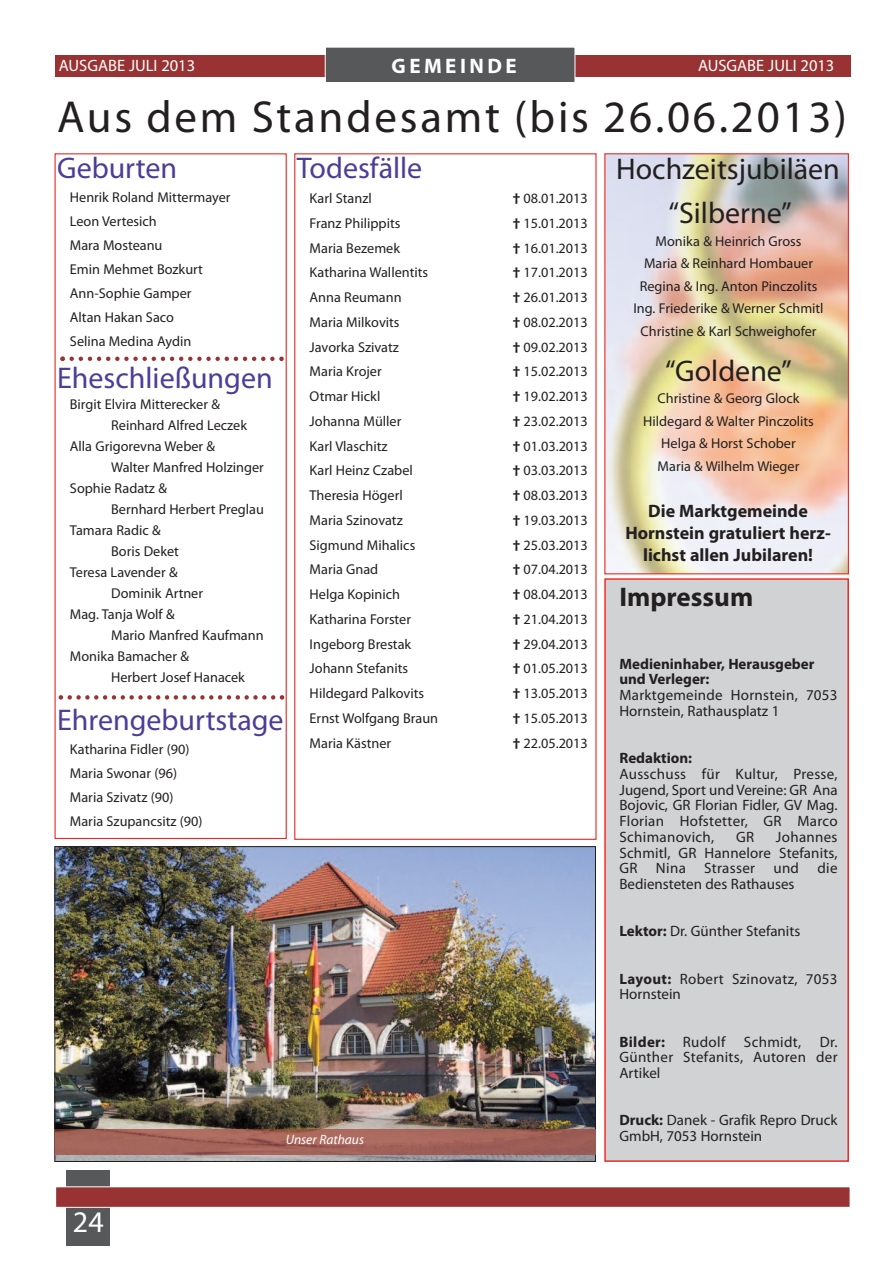
<style>
.page{position:relative;width:893px;height:1263px;background:#fff}
.page>*{position:absolute;margin:0;border:0;box-sizing:border-box;transform-origin:0 0}
.t1{font:45px "Myriad Pro";letter-spacing:.06em;color:#231f20}
.t2{font:30px "Myriad Pro";color:#4d3c98}
.t3{font:30px/44.2px "Myriad Pro";color:#231f20;text-align:center}
.t4{font:30px "Myriad Pro";color:#fff}
.t5{font:700 27px "Myriad Pro";color:#231f20}
.t6{font:700 21px "Myriad Pro";letter-spacing:.165em;color:#fff}
.t7{font:700 18px/21.6px "Myriad Pro";color:#231f20;text-align:center}
.t8{font:16.5px "Myriad Pro";color:#fff}
.t9{font:15px/15.8px "Myriad Pro";letter-spacing:.01em;color:#231f20;text-align:justify}
.t10{font:700 15px/15.8px "Myriad Pro";color:#231f20}
.t11{font:14.25px/24px "Myriad Pro";color:#231f20}
.t12{font:italic 13.5px "Myriad Pro";color:#fff}
.s1{font-weight:700}
</style>
<div class="page">
<div style="left:67px;top:1170px;width:43px;height:76px;background:#57585a"></div>
<div style="left:55px;top:55px;width:795px;height:22px;background:#993233"></div>
<div style="left:56px;top:1187px;width:794px;height:20px;background:#993233"></div>
<div style="left:55px;top:1186px;width:795px;height:22px;border:1px solid #fff"></div>
<div style="left:326px;top:48px;width:249px;height:34px;background:#57585a"></div>
<div style="left:325px;top:47px;width:250px;height:36px;border:1px solid #fff"></div>
<div style="left:55px;top:153px;width:232px;height:686px;border:1px solid #ea2924"></div>
<div style="left:604px;top:153px;width:245px;height:421px;border:1px solid #ea2924"></div>
<div style="left:606px;top:580px;width:241px;height:580px;background:#d1d2d4"></div>
<div style="left:604px;top:578px;width:245px;height:584px;border:2px solid #ea2924"></div>
<img style="left:57px;top:848px;width:537px;height:312px">
<svg style="left:595px;top:1129px;width:1px;height:26px"></svg>
<img style="left:55px;top:1129px;width:540px;height:26px">
<svg style="left:60px;top:356px;width:224px;height:5px"></svg>
<svg style="left:59px;top:695px;width:225px;height:5px"></svg>
<p class="t8" style="left:59px;top:59px;width:138px">AUSGABE JULI 2013</p>
<h3 class="t6" style="left:391px;top:58px;width:127px">GEMEINDE</h3>
<h1 class="t1" style="left:57px;top:100px;width:791px">Aus dem Standesamt (bis 26.06.2013)</h1>
<h2 class="t2" style="left:57px;top:157px;width:122px">Geburten</h2>
<p class="t11" style="left:70px;top:187px;width:162px">Henrik Roland Mittermayer<br>Leon Vertesich<br>Mara Mosteanu<br>Emin Mehmet Bozkurt<br>Ann-Sophie Gamper<br>Altan Hakan Saco<br>Selina Medina Aydin</p>
<h2 class="t2" style="left:57px;top:367px;width:217px">Eheschließungen</h2>
<p class="t11" style="left:70px;top:394px;width:152px">Birgit Elvira Mitterecker &amp;</p>
<p class="t11" style="left:111px;top:415px;width:137px">Reinhard Alfred Leczek</p>
<p class="t11" style="left:70px;top:436px;width:147px">Alla Grigorevna Weber &amp;</p>
<p class="t11" style="left:111px;top:457px;width:154px">Walter Manfred Holzinger</p>
<p class="t11" style="left:70px;top:478px;width:99px">Sophie Radatz &amp;</p>
<p class="t11" style="left:111px;top:499px;width:154px">Bernhard Herbert Preglau</p>
<p class="t11" style="left:70px;top:520px;width:92px">Tamara Radic &amp;</p>
<p class="t11" style="left:111px;top:541px;width:69px">Boris Deket</p>
<p class="t11" style="left:70px;top:562px;width:109px">Teresa Lavender &amp;</p>
<p class="t11" style="left:111px;top:583px;width:93px">Dominik Artner</p>
<p class="t11" style="left:70px;top:604px;width:106px">Mag. Tanja Wolf &amp;</p>
<p class="t11" style="left:111px;top:625px;width:154px">Mario Manfred Kaufmann</p>
<p class="t11" style="left:70px;top:646px;width:121px">Monika Bamacher &amp;</p>
<p class="t11" style="left:111px;top:667px;width:135px">Herbert Josef Hanacek</p>
<h2 class="t2" style="left:57px;top:708px;width:228px">Ehrengeburtstage</h2>
<p class="t11" style="left:70px;top:738px;width:134px">Katharina Fidler (90)<br>Maria Swonar (96)<br>Maria Szivatz (90)<br>Maria Szupancsitz (90)</p>
<p class="t8" style="left:698px;top:59px;width:138px">AUSGABE JULI 2013</p>
<h2 class="t2" style="left:297px;top:157px;width:127px">Todesfälle</h2>
<p class="t11" style="left:310px;top:187px;width:64px">Karl Stanzl</p>
<p class="t11" style="left:513px;top:187px;width:77px"><span class="s1">†</span> 08.01.2013</p>
<p class="t11" style="left:310px;top:212px;width:92px">Franz Philippits</p>
<p class="t11" style="left:513px;top:212px;width:77px"><span class="s1">†</span> 15.01.2013</p>
<p class="t11" style="left:310px;top:237px;width:92px">Maria Bezemek</p>
<p class="t11" style="left:513px;top:237px;width:77px"><span class="s1">†</span> 16.01.2013</p>
<p class="t11" style="left:310px;top:262px;width:120px">Katharina Wallentits</p>
<p class="t11" style="left:513px;top:262px;width:77px"><span class="s1">†</span> 17.01.2013</p>
<p class="t11" style="left:310px;top:286px;width:93px">Anna Reumann</p>
<p class="t11" style="left:513px;top:286px;width:77px"><span class="s1">†</span> 26.01.2013</p>
<p class="t11" style="left:310px;top:311px;width:91px">Maria Milkovits</p>
<p class="t11" style="left:513px;top:311px;width:77px"><span class="s1">†</span> 08.02.2013</p>
<p class="t11" style="left:310px;top:336px;width:91px">Javorka Szivatz</p>
<p class="t11" style="left:513px;top:336px;width:77px"><span class="s1">†</span> 09.02.2013</p>
<p class="t11" style="left:310px;top:361px;width:74px">Maria Krojer</p>
<p class="t11" style="left:513px;top:361px;width:77px"><span class="s1">†</span> 15.02.2013</p>
<p class="t11" style="left:310px;top:385px;width:72px">Otmar Hickl</p>
<p class="t11" style="left:513px;top:385px;width:77px"><span class="s1">†</span> 19.02.2013</p>
<p class="t11" style="left:310px;top:410px;width:93px">Johanna Müller</p>
<p class="t11" style="left:513px;top:410px;width:77px"><span class="s1">†</span> 23.02.2013</p>
<p class="t11" style="left:310px;top:435px;width:79px">Karl Vlaschitz</p>
<p class="t11" style="left:513px;top:435px;width:77px"><span class="s1">†</span> 01.03.2013</p>
<p class="t11" style="left:310px;top:460px;width:105px">Karl Heinz Czabel</p>
<p class="t11" style="left:513px;top:460px;width:77px"><span class="s1">†</span> 03.03.2013</p>
<p class="t11" style="left:310px;top:484px;width:95px">Theresia Högerl</p>
<p class="t11" style="left:513px;top:484px;width:77px"><span class="s1">†</span> 08.03.2013</p>
<p class="t11" style="left:310px;top:509px;width:95px">Maria Szinovatz</p>
<p class="t11" style="left:513px;top:509px;width:77px"><span class="s1">†</span> 19.03.2013</p>
<p class="t11" style="left:310px;top:534px;width:107px">Sigmund Mihalics</p>
<p class="t11" style="left:513px;top:534px;width:77px"><span class="s1">†</span> 25.03.2013</p>
<p class="t11" style="left:310px;top:559px;width:70px">Maria Gnad</p>
<p class="t11" style="left:513px;top:559px;width:77px"><span class="s1">†</span> 07.04.2013</p>
<p class="t11" style="left:310px;top:583px;width:92px">Helga Kopinich</p>
<p class="t11" style="left:513px;top:583px;width:77px"><span class="s1">†</span> 08.04.2013</p>
<p class="t11" style="left:310px;top:608px;width:103px">Katharina Forster</p>
<p class="t11" style="left:513px;top:608px;width:77px"><span class="s1">†</span> 21.04.2013</p>
<p class="t11" style="left:310px;top:633px;width:103px">Ingeborg Brestak</p>
<p class="t11" style="left:513px;top:633px;width:77px"><span class="s1">†</span> 29.04.2013</p>
<p class="t11" style="left:310px;top:658px;width:100px">Johann Stefanits</p>
<p class="t11" style="left:513px;top:658px;width:77px"><span class="s1">†</span> 01.05.2013</p>
<p class="t11" style="left:310px;top:682px;width:116px">Hildegard Palkovits</p>
<p class="t11" style="left:513px;top:682px;width:77px"><span class="s1">†</span> 13.05.2013</p>
<p class="t11" style="left:310px;top:707px;width:130px">Ernst Wolfgang Braun</p>
<p class="t11" style="left:513px;top:707px;width:77px"><span class="s1">†</span> 15.05.2013</p>
<p class="t11" style="left:310px;top:732px;width:83px">Maria Kästner</p>
<p class="t11" style="left:513px;top:732px;width:77px"><span class="s1">†</span> 22.05.2013</p>
<h2 class="t3" style="left:616px;top:149px;width:225px">Hochzeitsjubiläen “Silberne”</h2>
<p class="t11" style="left:633px;top:231px;width:192px;line-height:22.5px;text-align:center">Monika &amp; Heinrich Gross<br>Maria &amp; Reinhard Hombauer<br>Regina &amp; Ing. Anton Pinczolits<br>Ing. Friederike &amp; Werner Schmitl<br>Christine &amp; Karl Schweighofer</p>
<h2 class="t3" style="left:665px;top:351px;width:128px">“Goldene”</h2>
<p class="t11" style="left:643px;top:388px;width:172px;line-height:22.5px;text-align:center">Christine &amp; Georg Glock<br>Hildegard &amp; Walter Pinczolits<br>Helga &amp; Horst Schober<br>Maria &amp; Wilhelm Wieger</p>
<p class="t7" style="left:625px;top:502px;width:207px">Die Marktgemeinde<br>Hornstein gratuliert herz&shy;lichst allen Jubilaren!</p>
<h3 class="t5" style="left:619px;top:587px;width:135px">Impressum</h3>
<p class="t10" style="left:619px;top:657px;width:197px">Medieninhaber, Herausgeber und Verleger:</p>
<p class="t9" style="left:619px;top:688px;width:220px">Marktgemeinde Hornstein, 7053<br>Hornstein, Rathausplatz 1</p>
<p class="t10" style="left:619px;top:751px;width:74px">Redaktion:</p>
<p class="t9" style="left:619px;top:767px;width:220px">Ausschuss für Kultur, Presse, Jugend, Sport und Vereine: GR Ana Bojovic, GR Florian Fidler, GV Mag.<br>Florian Hofstetter, GR Marco Schimanovich,</p>
<p class="t9" style="left:619px;top:830px;width:220px;text-indent:157px">Johannes Schmitl, GR Hannelore Stefanits, GR Nina Strasser und die Bediensteten des Rathauses</p>
<p class="t9" style="left:619px;top:924px;width:182px"><span class="s1">Lektor:</span> Dr. Günther Stefanits</p>
<p class="t9" style="left:619px;top:972px;width:220px"><span class="s1">Layout:</span> Robert Szinovatz, 7053<br>Hornstein</p>
<p class="t9" style="left:619px;top:1035px;width:220px"><span class="s1">Bilder:</span> Rudolf Schmidt, Dr.<br>Günther Stefanits, Autoren der Artikel</p>
<p class="t9" style="left:619px;top:1113px;width:220px"><span class="s1">Druck:</span> Danek - Grafik Repro Druck</p>
<p class="t9" style="left:736px;top:830px;width:20px">GR</p>
<h2 class="t4" style="left:73px;top:1210px;width:32px">24</h2>
<p class="t12" style="left:286px;top:1134px;width:80px">Unser Rathaus</p>
<p class="t9" style="left:619px;top:1129px;width:144px">GmbH, 7053 Hornstein</p>
</div>
